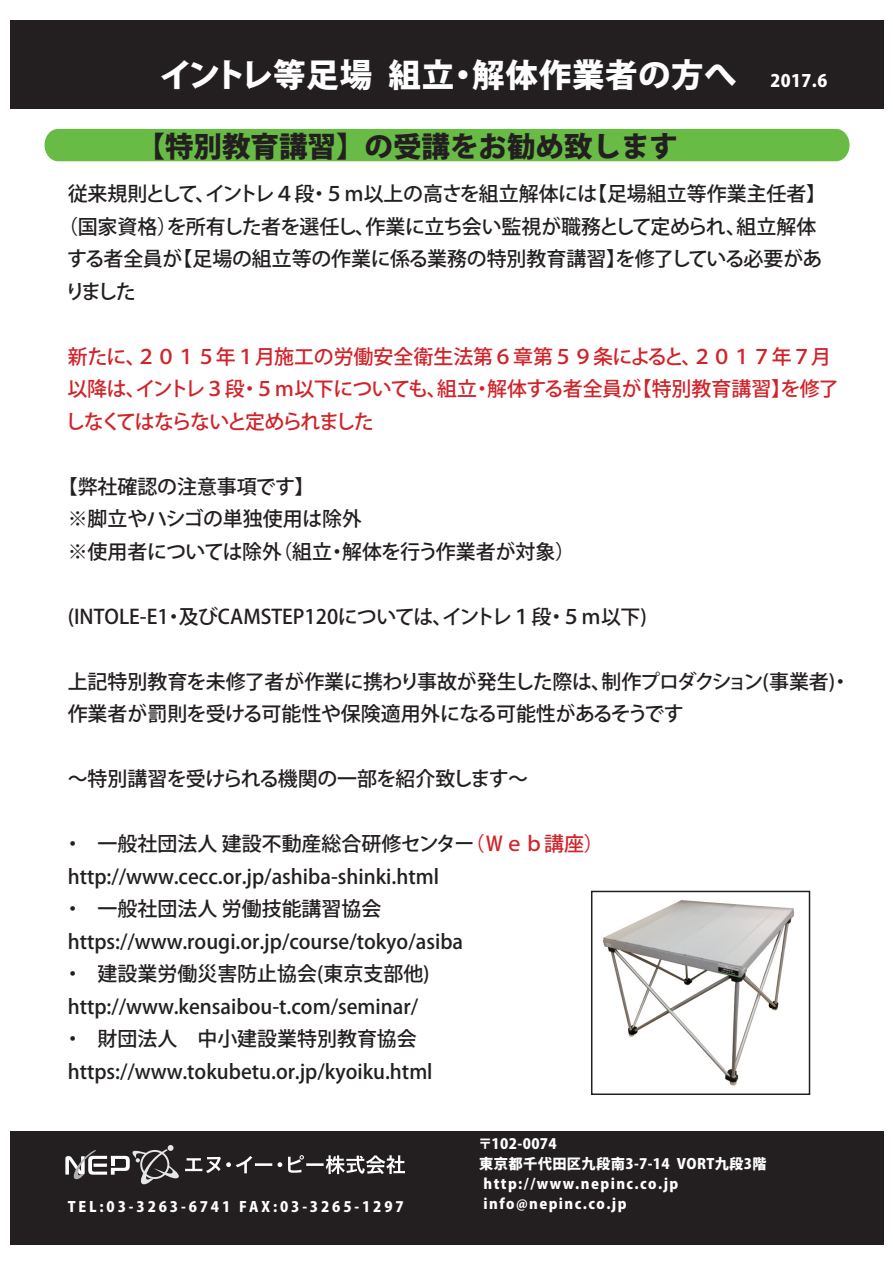
<style>
.page{position:relative;width:893px;height:1263px;background:#fff}
.page>*{position:absolute;margin:0;border:0;box-sizing:border-box;transform-origin:0 0}
.t1{font:800 32.55px "Koz Go Pro";letter-spacing:.02em;color:#fff}
.t2{font:800 28.5px "Koz Go Pro";color:#231f20}
.t3{font:500 19.95px/32.5px "Koz Go Pro";color:#231f20}
.t4{font:500 19.95px/32.5px "Koz Go Pro";letter-spacing:-.02em;color:#231f20}
.t5{font:500 19.95px/32.5px "Koz Go Pro";letter-spacing:-.02em;color:#d1232a}
.t6{font:500 19.95px "Koz Go Pro";letter-spacing:-.04em;color:#231f20}
.t7{font:800 14.25px "Koz Go Pro";letter-spacing:.1em;color:#fff}
.t8{font:800 14.25px "Koz Go Pro";letter-spacing:.2em;color:#fff}
.t9{font:800 14.25px "Koz Go Pro";letter-spacing:.025em;color:#fff}
.s1{font-size:17.1px}
.s2{color:#d1232a}
</style>
<div class="page">
<div style="left:11px;top:1132px;width:872px;height:112px;background:#231f20"></div>
<svg style="left:288px;top:1155px;width:117px;height:19px"></svg>
<svg style="left:65px;top:1145px;width:217px;height:39px"></svg>
<div style="left:11px;top:20px;width:872px;height:89px;background:#231f20"></div>
<div style="left:45px;top:129px;width:804px;height:32px;background:#68bc45"></div>
<div style="left:591px;top:891px;width:219px;height:204px;border:2px solid #231f20"></div>
<img style="left:602px;top:900px;width:193px;height:186px">
<h1 class="t1" style="left:160px;top:54px;width:669px">イントレ等足場 組立・解体作業者の方へ　<span class="s1">2017.6</span></h1>
<h2 class="t2" style="left:137px;top:128px;width:543px">【特別教育講習】の受講をお勧め致します</h2>
<p class="t3" style="left:68px;top:179px;width:760px">従来規則として、イントレ４段・５ｍ以上の高さを組立解体には【足場組立等作業主任者】</p>
<p class="t4" style="left:58px;top:211px;width:760px">（国家資格）を所有した者を選任し、作業に立ち会い監視が職務として定められ、組立解体</p>
<p class="t3" style="left:67px;top:244px;width:757px">する者全員が【足場の組立等の作業に係る業務の特別教育講習】を修了している必要があ</p>
<p class="t3" style="left:65px;top:276px;width:72px">りました</p>
<p class="t5" style="left:65px;top:341px;width:775px">新たに、２０１５年１月施工の労働安全衛生法第６章第５９条によると、２０１７年７月以降は、イントレ３段・５ｍ以下についても、組立・解体する者全員が【特別教育講習】を修了しなくてはならないと定められました</p>
<p class="t3" style="left:68px;top:471px;width:509px;text-indent:-10px">【弊社確認の注意事項です】<br>※脚立やハシゴの単独使用は除外<br>※使用者については除外（組立・解体を行う作業者が対象）</p>
<p class="t3" style="left:68px;top:601px;width:581px">(INTOLE-E1・及びCAMSTEP120については、イントレ１段・５ｍ以下)</p>
<p class="t4" style="left:68px;top:666px;width:784px">上記特別教育を未修了者が作業に携わり事故が発生した際は、制作プロダクション(事業者)・作業者が罰則を受ける可能性や保険適用外になる可能性があるそうです</p>
<p class="t6" style="left:68px;top:766px;width:462px">～特別講習を受けられる機関の一部を紹介致します～</p>
<p class="t3" style="left:63px;top:828px;width:542px">・　一般社団法人 建設不動産総合研修センター<span class="s2">（Ｗｅｂ講座）</span>http://www.cecc.or.jp/ashiba-shinki.html<br>・　一般社団法人 労働技能講習協会https://www.rougi.or.jp/course/tokyo/asiba<br>・　建設業労働災害防止協会(東京支部他) http://www.kensaibou-t.com/seminar/<br>・　財団法人　中小建設業特別教育協会https://www.tokubetu.or.jp/kyoiku.html</p>
<p class="t8" style="left:68px;top:1197px;width:338px">TEL:03-3263-6741 FAX:03-3265-1297</p>
<p class="t7" style="left:478px;top:1134px;width:80px">〒102-0074</p>
<p class="t9" style="left:479px;top:1154px;width:289px">東京都千代田区九段南3-7-14 VORT九段3階</p>
<p class="t7" style="left:484px;top:1175px;width:196px">http://www.nepinc.co.jp</p>
<p class="t7" style="left:484px;top:1194px;width:145px">info@nepinc.co.jp</p>
</div>
